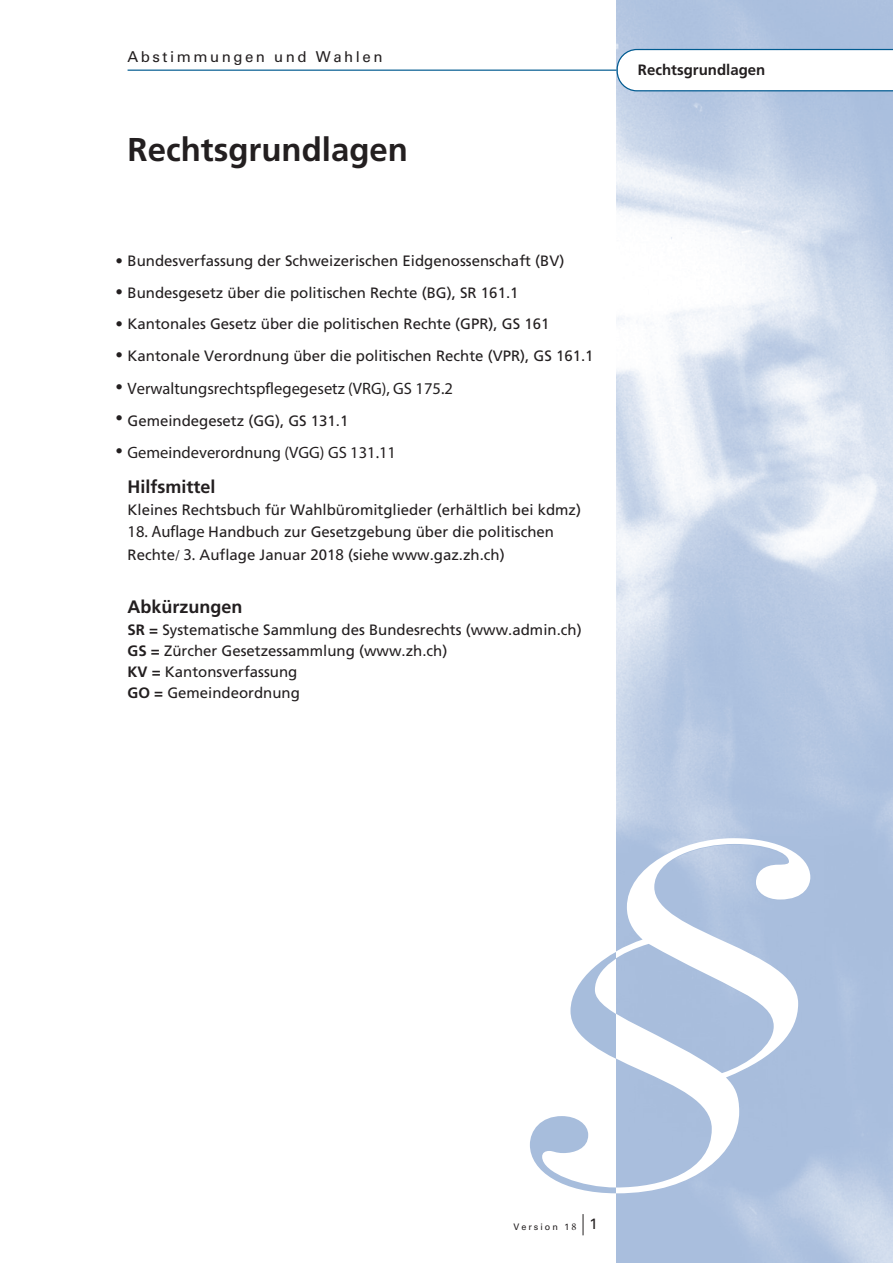
<style>
.page{position:relative;width:893px;height:1263px;background:#fff}
.page>*{position:absolute;margin:0;border:0;box-sizing:border-box;transform-origin:0 0}
.t1{font:italic 362.4px "Bauer Bodoni Std";color:#a7bddc;scale:1.4 1}
.t2{font:700 33px "Frutiger LT Std";color:#231f20}
.t3{font:700 18px "Frutiger LT Std";color:#231f20}
.t4{font:16.5px "Myriad Pro";color:#231f20}
.t5{font:15px/21px "Frutiger LT Std";color:#231f20}
.t6{font:15px "Univers LT Std";letter-spacing:.165em;color:#231f20}
.t7{font:700 15px "Frutiger LT Std";color:#231f20}
.t8{font:9px "Univers LT Std";letter-spacing:.22em;color:#231f20}
.s1{font-family:"Frutiger LT Std";font-size:15px}
.s2{font-family:"Myriad Pro";font-size:16.5px}
.s3{font-family:"Minion Pro"}
.s4{font-weight:700}
.s5{font-family:"Minion Pro";font-size:10.5px}
.s6{font-size:15px}
</style>
<div class="page">
<img style="left:617px;top:0;width:276px;height:1263px">
<hr style="left:128px;top:70px;width:489px;height:1px;background:#005b90">
<svg style="left:617px;top:49px;width:276px;height:42px"></svg>
<svg style="left:583px;top:1214px;width:1px;height:21px"></svg>
<p class="t6" style="left:128px;top:51px;width:257px">Abstimmungen und Wahlen</p>
<h2 class="t2" style="left:128px;top:136px;width:282px">Rechtsgrundlagen</h2>
<p class="t5" style="left:116px;top:252px;width:450px">• Bundesverfassung der Schweizerischen Eidgenossenschaft (BV)</p>
<p class="t5" style="left:116px;top:283px;width:404px">• Bundesgesetz über die politischen Rechte (BG), SR 161.1</p>
<p class="t5" style="left:116px;top:315px;width:435px">• Kantonales Gesetz über die politischen Rechte (GPR), GS 161</p>
<p class="t5" style="left:116px;top:346px;width:479px">• Kantonale Verordnung über die politischen Rechte (VPR), GS 161.1</p>
<p class="t4" style="left:116px;top:378px;width:339px"><span class="s1">•</span> Verwaltungsrechtspflegegesetz (VRG), GS 175.2</p>
<p class="t5" style="left:128px;top:411px;width:222px">Gemeindegesetz (GG), GS 131.1</p>
<p class="t4" style="left:128px;top:443px;width:270px">Gemeindeverordnung (VGG) GS 131.11</p>
<p class="t3" style="left:128px;top:479px;width:90px">Hilfsmittel</p>
<p class="t5" style="left:128px;top:500px;width:455px">Kleines Rechtsbuch für Wahlbüromitglieder (erhältlich bei kdmz)</p>
<p class="t5" style="left:128px;top:521px;width:428px;line-height:23px"><span class="s2">18. Auflage</span> Handbuch zur Gesetzgebung über die politischen<br>Rechte<span class="s3">/</span> <span class="s2">3.</span> Auflage Januar 201<span class="s2">8</span> (siehe www.gaz.zh.ch)</p>
<p class="t3" style="left:128px;top:600px;width:117px">Abkürzungen</p>
<p class="t5" style="left:128px;top:621px;width:456px"><span class="s4">SR =</span> Systematische Sammlung des Bundesrechts (www.admin.ch)<br><span class="s4">GS =</span> Zürcher Gesetzessammlung (www.zh.ch)<br><span class="s4">KV =</span> Kantonsverfassung<br><span class="s4">GO =</span> Gemeindeordnung</p>
<p class="t5" style="left:116px;top:409px;width:9px">•</p>
<p class="t5" style="left:116px;top:442px;width:9px">•</p>
<p class="t7" style="left:638px;top:64px;width:129px">Rechtsgrundlagen</p>
<h1 class="t1" style="left:549px;top:845px;width:203px">§</h1>
<p class="t8" style="left:513px;top:1223px;width:86px">Version 1<span class="s5">8</span> <span class="s6">1</span></p>
</div>
